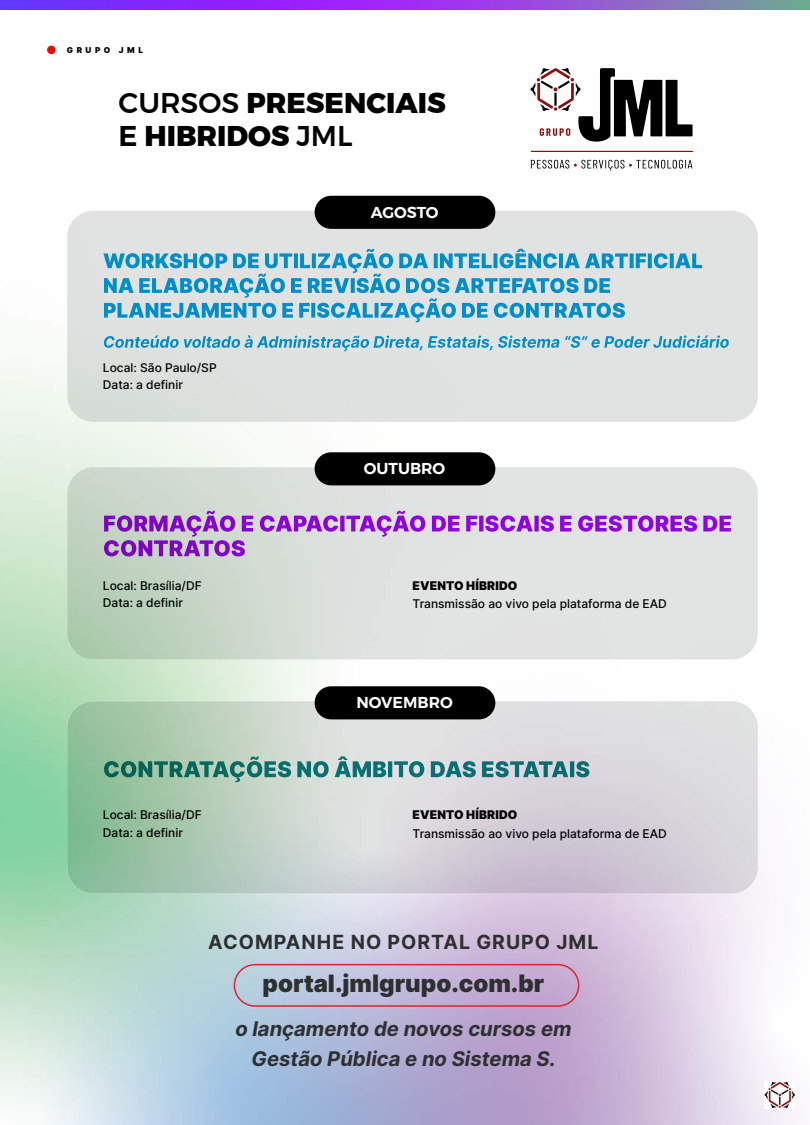
<style>
.page{position:relative;width:810px;height:1125px;background:#fff}
.page>*{position:absolute;margin:0;border:0;box-sizing:border-box;transform-origin:0 0}
.t1{font:800 28.5px/33.8px "Montserrat";color:#000}
.t2{font:900 24px "Inter";color:#2e2f30}
.t3{font:italic 700 20.25px/30px "Inter";color:#2e2f30;text-align:center}
.t4{font:700 19.5px "Inter";letter-spacing:.05em;color:#2e2f30}
.t5{font:600 15.75px "Montserrat";color:#fff}
.t6{font:500 12px/17.2px "Inter";color:#000}
.t7{font:900 12px "Inter";letter-spacing:.01em;color:#000}
.t8{font:900 8.1px "Inter";letter-spacing:.435em;color:#000}
.s1{font-weight:500}
.s2{font-weight:600}
</style>
<div class="page">
<img style="left:0;top:9px;width:810px;height:202px">
<img style="left:733px;top:873px;width:62px;height:252px">
<img style="left:77px;top:422px;width:419px;height:45px">
<img style="left:77px;top:660px;width:419px;height:41px">
<img style="left:77px;top:894px;width:656px;height:231px">
<div style="left:47px;top:46px;width:9px;height:8px;background:#f00;border-radius:50%"></div>
<img style="left:764px;top:1082px;width:30px;height:26px">
<img style="left:0;top:0;width:810px;height:9px">
<div style="left:67px;top:211px;width:691px;height:211px;background:#e1e3e3"></div>
<img style="left:103px;top:249px;width:600px;height:24px">
<img style="left:104px;top:274px;width:507px;height:24px">
<img style="left:104px;top:298px;width:522px;height:24px">
<img style="left:104px;top:335px;width:625px;height:16px">
<div style="left:315px;top:196px;width:180px;height:33px;background:#000;border-radius:17px"></div>
<img style="left:67px;top:467px;width:691px;height:193px">
<img style="left:67px;top:701px;width:691px;height:193px">
<img style="left:104px;top:511px;width:628px;height:26px">
<img style="left:104px;top:540px;width:142px;height:16px">
<img style="left:104px;top:756px;width:486px;height:26px">
<div style="left:315px;top:452px;width:180px;height:33px;background:#000;border-radius:17px"></div>
<div style="left:315px;top:686px;width:180px;height:33px;background:#000;border-radius:17px"></div>
<div style="left:234px;top:964px;width:345px;height:43px;border:2px solid #d82730;border-radius:21px"></div>
<svg style="left:531px;top:160px;width:161px;height:11px"></svg>
<hr style="left:531px;top:151px;width:161px;height:1px;background:#8e0e0e">
<svg style="left:531px;top:68px;width:162px;height:74px"></svg>
<p class="t8" style="left:67px;top:44px;width:78px">GRUPO JML</p>
<h1 class="t1" style="left:118px;top:83px;width:329px"><span class="s1">CURSOS</span> PRESENCIAIS<br><span class="s2">E</span> HIBRIDOS <span class="s1">JML</span></h1>
<p class="t6" style="left:103px;top:359px;width:115px">Local: São Paulo/SP<br>Data: a definir</p>
<p class="t6" style="left:103px;top:576px;width:100px">Local: Brasília/DF<br>Data: a definir</p>
<p class="t6" style="left:103px;top:806px;width:100px">Local: Brasília/DF<br>Data: a definir</p>
<h3 class="t5" style="left:371px;top:203px;width:69px">AGOSTO</h3>
<h3 class="t5" style="left:364px;top:459px;width:83px">OUTUBRO</h3>
<p class="t7" style="left:413px;top:577px;width:106px">EVENTO HÍBRIDO</p>
<p class="t6" style="left:413px;top:595px;width:256px">Transmissão ao vivo pela plataforma de EAD</p>
<h3 class="t5" style="left:356px;top:693px;width:98px">NOVEMBRO</h3>
<p class="t7" style="left:413px;top:806px;width:106px">EVENTO HÍBRIDO</p>
<p class="t6" style="left:413px;top:825px;width:256px">Transmissão ao vivo pela plataforma de EAD</p>
<h3 class="t4" style="left:208px;top:928px;width:392px">ACOMPANHE NO PORTAL GRUPO JML</h3>
<h2 class="t2" style="left:263px;top:966px;width:283px">portal.jmlgrupo.com.br</h2>
<h3 class="t3" style="left:235px;top:1014px;width:338px">o lançamento de novos cursos em<br>Gestão Pública e no Sistema S.</h3>
</div>
